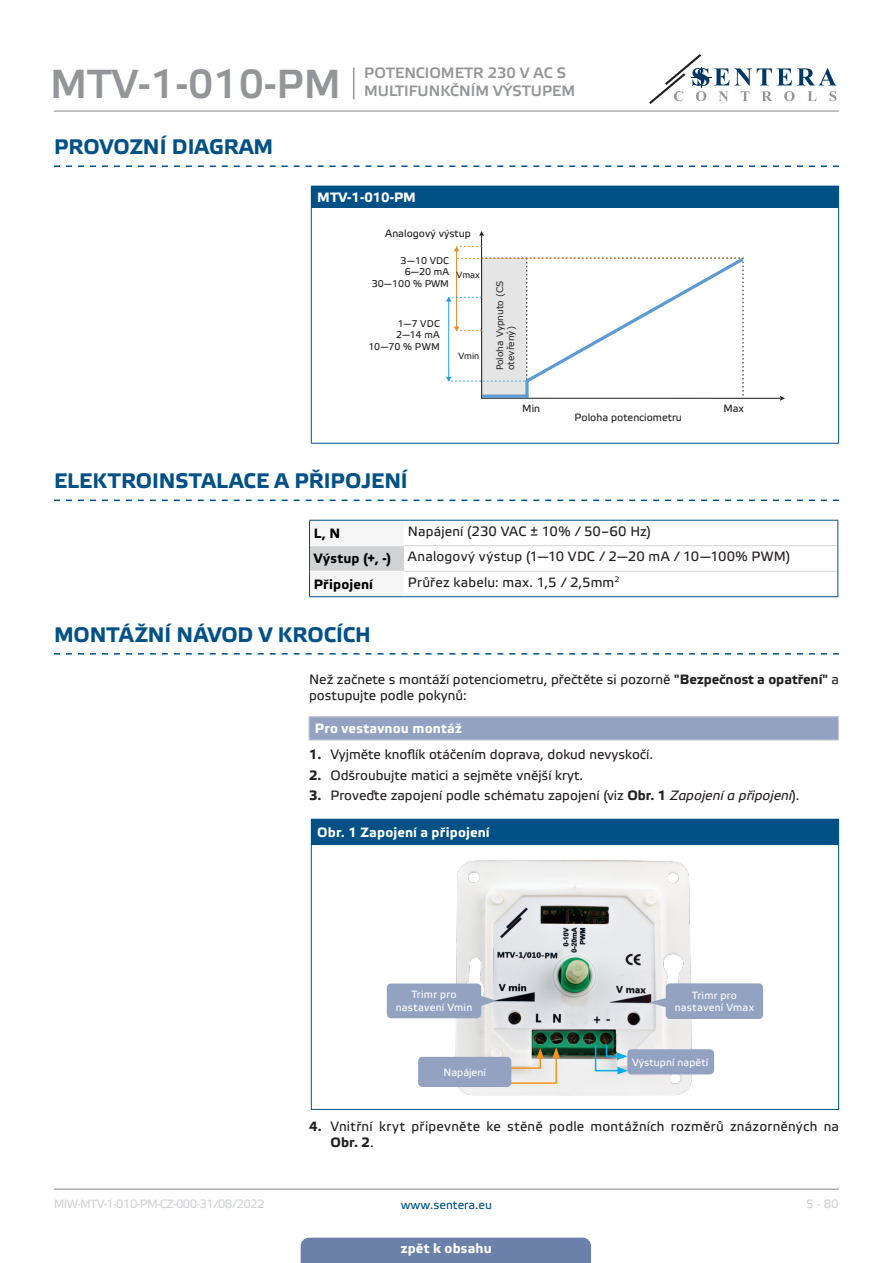
<style>
.page{position:relative;width:893px;height:1263px;background:#fff}
.page>*{position:absolute;margin:0;border:0;box-sizing:border-box;transform-origin:0 0}
.t1{font:40.5px "Etelka Medium Pro";color:#939598}
.t2{font:700 21px "Etelka Text Pro";color:#015186}
.t3{font:15px/18px "Etelka Medium Pro";color:#939598}
.body{font:13.5px/16.2px "Etelka Text Pro";color:#231f20}
.TABLE_TEXT_WHITE{font:13.5px "Etelka Text Pro";letter-spacing:.015em;color:#231f20}
.table_text{font:700 13.5px "Etelka Text Pro";letter-spacing:.01em;color:#fff}
.TABLE_TEXT_WHITE-2{font:700 13.5px "Etelka Text Pro";letter-spacing:.015em;color:#000}
.Table_main_heading{font:700 13.5px "Etelka Text Pro";letter-spacing:.02em;color:#fff}
.head-table{font:700 13.5px "Etelka Text Pro";color:#fff}
.t4{font:12px "Etelka Text Pro";letter-spacing:-.055em;color:#d1d2d4}
.t5{font:12px "Etelka Text Pro";color:#015186}
.table_text-2{font:10.5px/12.6px "Etelka Text Pro";letter-spacing:.025em;color:#fff;text-align:center}
.Body_text{font:10.5px "Etelka Text Pro";color:#231f20}
.kleintitel{font:10.5px "Etelka Text Pro";letter-spacing:.005em;color:#fff}
.table_content{font:10.5px "Etelka Text Pro";color:#fff}
.Body_text-2{font:9.75px "Etelka Text Pro";color:#231f20}
.t6{font:9px/10.8px "Verdana";color:#231f20}
.Body_text-3{font:9px "Etelka Text Pro";color:#231f20}
.s1{font-weight:700}
.s2{font-style:italic}
</style>
<div class="page">
<hr style="left:54px;top:111px;width:785px;height:1px;background:#939598">
<hr style="left:54px;top:1188px;width:785px;height:2px;background:#939598">
<svg style="left:649px;top:54px;width:187px;height:50px"></svg>
<div style="left:301px;top:1237px;width:290px;height:26px;background:#6c81aa"></div>
<hr style="left:353px;top:68px;width:1px;height:31px;background:#939598">
<svg style="left:54px;top:165px;width:785px;height:2px"></svg>
<svg style="left:54px;top:500px;width:785px;height:1px"></svg>
<div style="left:311px;top:186px;width:528px;height:22px;background:#015186"></div>
<hr style="left:311px;top:208px;width:1px;height:235px;background:#015186">
<hr style="left:838px;top:208px;width:1px;height:235px;background:#015186">
<hr style="left:311px;top:443px;width:528px;height:1px;background:#015186">
<svg style="left:780px;top:396px;width:5px;height:5px"></svg>
<svg style="left:479px;top:231px;width:5px;height:5px"></svg>
<svg style="left:446px;top:246px;width:301px;height:153px"></svg>
<svg style="left:309px;top:520px;width:529px;height:76px"></svg>
<hr style="left:309px;top:596px;width:95px;height:1px;background:#015186">
<hr style="left:404px;top:596px;width:434px;height:1px;background:#015186">
<svg style="left:54px;top:653px;width:785px;height:2px"></svg>
<div style="left:309px;top:717px;width:530px;height:23px;background:#94a2c2"></div>
<svg style="left:308px;top:717px;width:1px;height:23px"></svg>
<hr style="left:308px;top:716px;width:531px;height:1px;background:#d1d2d4">
<hr style="left:308px;top:740px;width:531px;height:1px;background:#d1d2d4">
<svg style="left:838px;top:717px;width:1px;height:23px"></svg>
<div style="left:311px;top:819px;width:528px;height:26px;background:#015186"></div>
<hr style="left:311px;top:845px;width:1px;height:264px;background:#015186">
<hr style="left:838px;top:845px;width:1px;height:264px;background:#015186">
<hr style="left:311px;top:1109px;width:528px;height:1px;background:#015186">
<img style="left:445px;top:860px;width:257px;height:236px">
<div style="left:627px;top:1049px;width:87px;height:25px;background:#94a2c2;border-radius:4px"></div>
<svg style="left:503px;top:1047px;width:57px;height:37px;background:#d1c9b6"></svg>
<svg style="left:594px;top:1044px;width:34px;height:30px"></svg>
<div style="left:418px;top:1057px;width:93px;height:30px;background:#94a2c2;border-radius:4px"></div>
<div style="left:387px;top:983px;width:94px;height:35px;background:#94a2c2;border-radius:4px"></div>
<svg style="left:481px;top:995px;width:16px;height:11px"></svg>
<div style="left:666px;top:983px;width:97px;height:36px;background:#94a2c2;border-radius:4px"></div>
<svg style="left:649px;top:997px;width:17px;height:11px"></svg>
<h1 class="t1" style="left:50px;top:61px;width:292px">MTV-1-010-PM</h1>
<p class="t3" style="left:364px;top:65px;width:212px">POTENCIOMETR 230 V AC S<br>MULTIFUNKČNÍM VÝSTUPEM</p>
<p class="t2" style="left:54px;top:135px;width:221px">PROVOZNÍ DIAGRAM</p>
<p class="head-table" style="left:317px;top:190px;width:100px">MTV-1-010-PM</p>
<p class="Body_text" style="left:385px;top:228px;width:87px">Analogový výstup</p>
<p class="Body_text-2" style="left:401px;top:255px;width:50px">3—10 VDC</p>
<p class="Body_text-2" style="left:405px;top:267px;width:46px">6—20 mA</p>
<p class="Body_text-2" style="left:372px;top:278px;width:79px">30—100 % PWM</p>
<p class="Body_text-2" style="left:398px;top:318px;width:44px">1—7 VDC</p>
<p class="Body_text-2" style="left:396px;top:330px;width:45px">2—14 mA</p>
<p class="Body_text-2" style="left:368px;top:341px;width:73px">10—70 % PWM</p>
<p class="Body_text-3" style="left:457px;top:270px;width:25px">Vmax</p>
<p class="t6" style="left:494px;top:370px;width:91px;rotate:-90deg">Poloha Vypnuto (CS otevřený)</p>
<p class="Body_text-3" style="left:458px;top:351px;width:22px">Vmin</p>
<p class="Body_text" style="left:522px;top:402px;width:19px">Min</p>
<p class="Body_text" style="left:723px;top:402px;width:22px">Max</p>
<p class="Body_text" style="left:575px;top:412px;width:109px">Poloha potenciometru</p>
<p class="t2" style="left:54px;top:469px;width:355px">ELEKTROINSTALACE A PŘIPOJENÍ</p>
<p class="TABLE_TEXT_WHITE-2" style="left:314px;top:526px;width:28px">L, N</p>
<p class="TABLE_TEXT_WHITE" style="left:408px;top:524px;width:244px">Napájení (230 VAC ± 10% / 50–60 Hz)</p>
<p class="TABLE_TEXT_WHITE-2" style="left:314px;top:551px;width:79px">Výstup (+, -)</p>
<p class="TABLE_TEXT_WHITE" style="left:408px;top:549px;width:384px">Analogový výstup (1—10 VDC / 2—20 mA / 10—100% PWM)</p>
<p class="TABLE_TEXT_WHITE-2" style="left:314px;top:577px;width:61px">Připojení</p>
<p class="TABLE_TEXT_WHITE" style="left:408px;top:575px;width:213px">Průřez kabelu: max. 1,5 / 2,5mm<sup>2</sup></p>
<p class="t2" style="left:54px;top:623px;width:318px">MONTÁŽNÍ NÁVOD V KROCÍCH</p>
<p class="body" style="left:309px;top:672px;width:531px">Než začnete s montáží potenciometru, přečtěte si pozorně <span class="s1">"Bezpečnost a opatření"</span> a postupujte podle pokynů:</p>
<p class="Table_main_heading" style="left:315px;top:721px;width:149px">Pro vestavnou montáž</p>
<p class="body" style="left:309px;top:747px;width:345px"><span class="s1">1.</span> Vyjměte knoflík otáčením doprava, dokud nevyskočí.</p>
<p class="body" style="left:309px;top:768px;width:275px"><span class="s1">2.</span> Odšroubujte matici a sejměte vnější kryt.</p>
<p class="body" style="left:309px;top:788px;width:492px"><span class="s1">3.</span> Proveďte zapojení podle schématu zapojení (viz <span class="s1">Obr. 1</span> <span class="s2">Zapojení a připojení</span>).</p>
<p class="table_text" style="left:317px;top:825px;width:174px">Obr. 1 Zapojení a připojení</p>
<p class="table_text-2" style="left:396px;top:989px;width:78px">Trimr pro nastavení Vmin</p>
<p class="table_text-2" style="left:675px;top:989px;width:81px">Trimr pro nastavení Vmax</p>
<p class="table_content" style="left:444px;top:1066px;width:44px">Napájení</p>
<p class="kleintitel" style="left:632px;top:1056px;width:78px">Výstupní napětí</p>
<p class="body" style="left:330px;top:1119px;width:510px;text-indent:-21px"><span class="s1">4.</span> Vnitřní kryt připevněte ke stěně podle montážních rozměrů znázorněných na<br><span class="s1">Obr. 2</span>.</p>
<p class="t4" style="left:54px;top:1197px;width:212px">MIW-MTV-1-010-PM-CZ-000 - 31 / 08 / 2022</p>
<p class="t5" style="left:401px;top:1198px;width:93px">www.sentera.eu</p>
<p class="t4" style="left:806px;top:1197px;width:34px">5 - 80</p>
<p class="table_text" style="left:401px;top:1240px;width:93px">zpět k obsahu</p>
</div>
